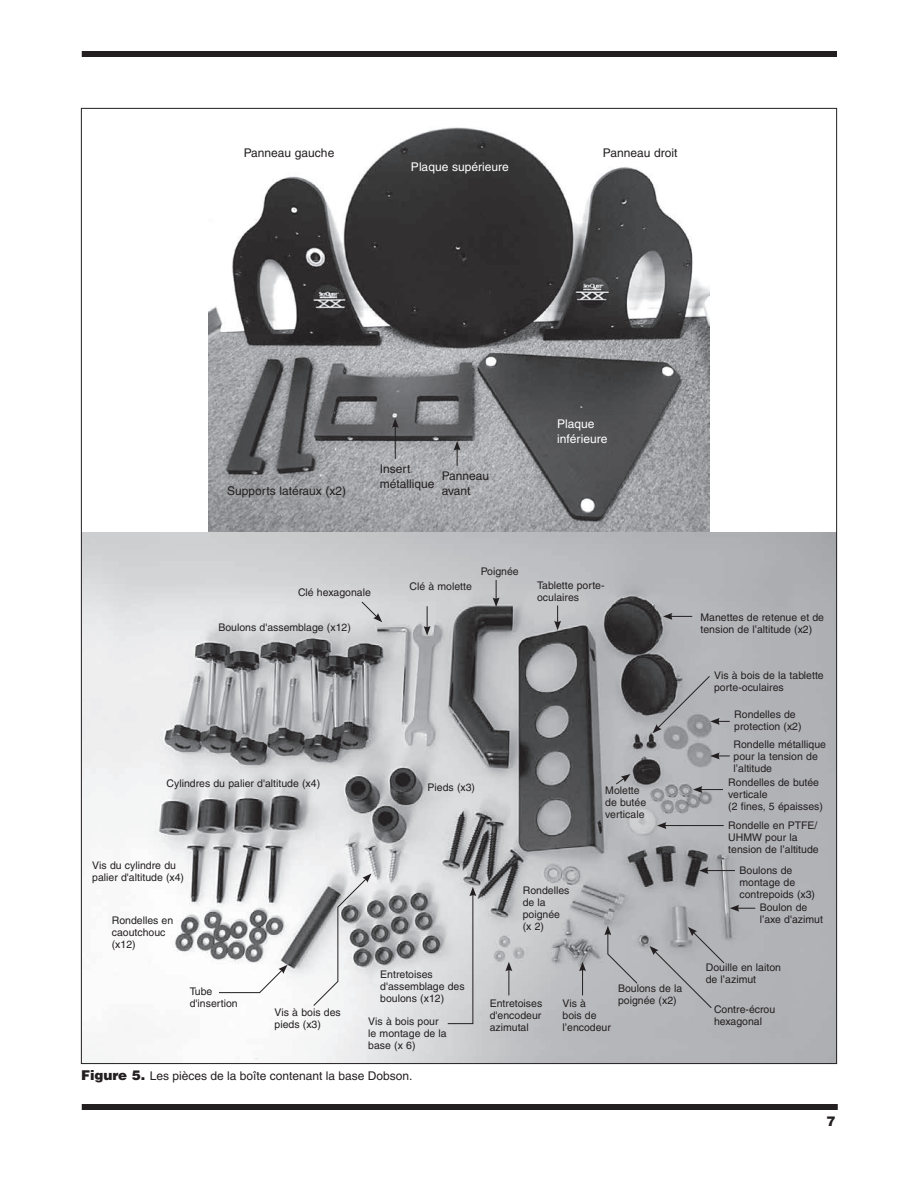
<style>
.page{position:relative;width:918px;height:1188px;background:#fff}
.page>*{position:absolute;margin:0;border:0;box-sizing:border-box;transform-origin:0 0}
.t1{font:900 13.5px "Helvetica";color:#231f20}
.t2{font:12px/15px "Helvetica";color:#231f20}
.t3{font:12px/15px "Helvetica";color:#fff}
.t4{font:10.5px/12px "Helvetica";color:#231f20}
.s1{font-weight:900;font-size:13.5px}
</style>
<div class="page">
<div style="left:82px;top:51px;width:755px;height:6px;background:#231f20"></div>
<div style="left:82px;top:1104px;width:756px;height:6px;background:#231f20"></div>
<img style="left:83px;top:532px;width:752px;height:530px">
<img style="left:209px;top:127px;width:500px;height:405px">
<svg style="left:454px;top:441px;width:7px;height:25px"></svg>
<hr style="left:395px;top:426px;width:1px;height:33px;background:#231f20">
<svg style="left:392px;top:418px;width:7px;height:10px"></svg>
<svg style="left:361px;top:601px;width:21px;height:21px"></svg>
<svg style="left:424px;top:606px;width:7px;height:30px"></svg>
<svg style="left:493px;top:580px;width:7px;height:27px"></svg>
<svg style="left:554px;top:606px;width:7px;height:24px"></svg>
<svg style="left:663px;top:613px;width:29px;height:7px"></svg>
<svg style="left:652px;top:675px;width:78px;height:58px;background:#929396"></svg>
<svg style="left:710px;top:753px;width:20px;height:6px"></svg>
<svg style="left:693px;top:786px;width:30px;height:7px"></svg>
<hr style="left:664px;top:825px;width:60px;height:1px;background:#231f20">
<svg style="left:657px;top:822px;width:9px;height:7px"></svg>
<svg style="left:699px;top:867px;width:36px;height:7px"></svg>
<svg style="left:730px;top:905px;width:25px;height:7px"></svg>
<svg style="left:649px;top:927px;width:76px;height:82px;background:#aeafb2"></svg>
<svg style="left:604px;top:926px;width:34px;height:58px;background:#b2b3b6"></svg>
<svg style="left:218px;top:965px;width:70px;height:28px"></svg>
<svg style="left:313px;top:874px;width:59px;height:133px"></svg>
<svg style="left:505px;top:962px;width:7px;height:33px"></svg>
<svg style="left:579px;top:962px;width:7px;height:33px"></svg>
<svg style="left:447px;top:887px;width:29px;height:137px;background:#d0d0d2"></svg>
<svg style="left:615px;top:774px;width:15px;height:11px"></svg>
<p class="t2" style="left:244px;top:145px;width:92px">Panneau gauche</p>
<p class="t2" style="left:603px;top:145px;width:76px">Panneau droit</p>
<p class="t3" style="left:411px;top:160px;width:99px">Plaque supérieure</p>
<p class="t2" style="left:227px;top:483px;width:121px">Supports latéraux (x2)</p>
<p class="t2" style="left:380px;top:461px;width:56px">Insert métallique</p>
<p class="t2" style="left:442px;top:468px;width:49px">Panneau avant</p>
<p class="t3" style="left:557px;top:416px;width:52px">Plaque inférieure</p>
<p class="t4" style="left:298px;top:587px;width:74px">Clé hexagonale</p>
<p class="t4" style="left:218px;top:621px;width:134px">Boulons d'assemblage (x12)</p>
<p class="t4" style="left:410px;top:581px;width:64px">Clé à molette</p>
<p class="t4" style="left:481px;top:566px;width:40px">Poignée</p>
<p class="t4" style="left:537px;top:579px;width:69px">Tablette porte&shy;oculaires</p>
<p class="t4" style="left:167px;top:777px;width:155px">Cylindres du palier d'altitude (x4)</p>
<p class="t4" style="left:92px;top:859px;width:93px">Vis du cylindre du palier d'altitude (x4)</p>
<p class="t4" style="left:112px;top:915px;width:63px">Rondelles en caoutchouc (x12)</p>
<p class="t4" style="left:428px;top:782px;width:49px">Pieds (x3)</p>
<p class="t4" style="left:523px;top:885px;width:48px">Rondelles de la poignée (x 2)</p>
<p class="t4" style="left:605px;top:784px;width:42px">Molette de butée verticale</p>
<p class="t4" style="left:190px;top:986px;width:49px">Tube d'insertion</p>
<p class="t4" style="left:275px;top:1006px;width:68px">Vis à bois des pieds (x3)</p>
<p class="t4" style="left:380px;top:969px;width:86px">Entretoises d'assemblage des boulons (x12)</p>
<p class="t4" style="left:368px;top:1015px;width:80px">Vis à bois pour le montage de la base (x 6)</p>
<p class="t2" style="left:81px;top:1068px;width:333px"><span class="s1">Figure 5.</span> Les pièces de la boîte contenant la base Dobson.</p>
<p class="t4" style="left:490px;top:998px;width:54px;text-align:justify">Entretoises d'encodeur azimutal</p>
<p class="t4" style="left:618px;top:983px;width:66px">Boulons de la</p>
<p class="t4" style="left:563px;top:998px;width:25px">Vis à</p>
<p class="t4" style="left:618px;top:995px;width:60px">poignée (x2)</p>
<p class="t4" style="left:563px;top:1010px;width:50px">bois de l’encodeur</p>
<p class="t4" style="left:701px;top:612px;width:125px">Manettes de retenue et de tension de l’altitude (x2)</p>
<p class="t4" style="left:714px;top:669px;width:111px">Vis à bois de la tablette porte-oculaires</p>
<p class="t4" style="left:734px;top:708px;width:69px">Rondelles de protection (x2)</p>
<p class="t4" style="left:734px;top:738px;width:94px">Rondelle métallique pour la tension de l’altitude</p>
<p class="t4" style="left:728px;top:777px;width:96px">Rondelles de butée verticale<br>(2 fines, 5 épaisses)</p>
<p class="t4" style="left:728px;top:819px;width:92px">Rondelle en PTFE/<br>UHMW pour la tension de l’altitude</p>
<p class="t4" style="left:740px;top:864px;width:77px">Boulons de montage de contrepoids (x3)</p>
<p class="t4" style="left:760px;top:902px;width:65px">Boulon de l’axe d'azimut</p>
<p class="t4" style="left:706px;top:962px;width:77px">Douille en laiton de l’azimut</p>
<p class="t4" style="left:714px;top:1004px;width:63px">Contre-écrou hexagonal</p>
<p class="t1" style="left:826px;top:1113px;width:11px">7</p>
</div>
